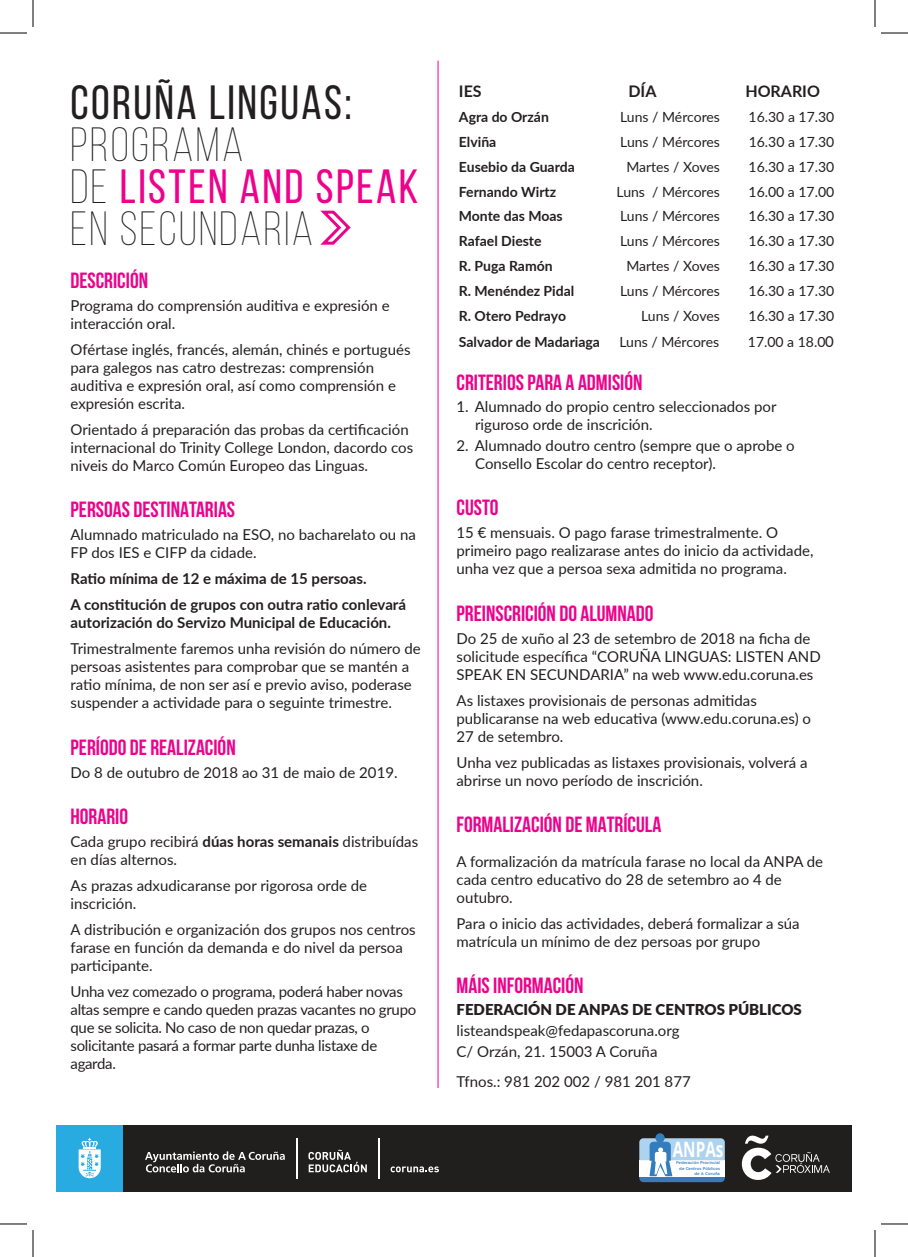
<style>
.page{position:relative;width:908px;height:1257px;background:#fff}
.page>*{position:absolute;margin:0;border:0;box-sizing:border-box;transform-origin:0 0}
.t1{font:300 48px/42px "Bebas Neue";letter-spacing:.05em;color:#231f20}
.t2{font:48px "Bebas Neue";letter-spacing:.05em;color:#231f20}
.t3{font:700 22px "Bebas Neue";color:#ed028c}
.t4{font:700 21.2px "Open Sans";color:#fff;scale:.72 1}
.t5{font:700 16px "Lato";color:#231f20}
.t6{font:15px/18px "Lato";color:#231f20}
.t7{font:15px/18px "Lato";letter-spacing:-.02em;color:#231f20}
.t8{font:700 15px/26px "Lato";color:#231f20}
.t9{font:900 15px "Lato";color:#231f20}
.t10{font:14px "Lato";color:#231f20}
.t11{font:700 14px/24.9px "Lato";color:#231f20}
.t12{font:500 4.1px/5.5px "Gotham";color:#367abb;text-align:right}
.s1{font-weight:400;color:#ed028c}
.s2{font-weight:700}
.s3{font-size:15px}
</style>
<div class="page">
<div style="left:56px;top:1124px;width:67px;height:67px;background:#28abe1"></div>
<svg style="left:79px;top:1137px;width:22px;height:41px"></svg>
<div style="left:123px;top:1124px;width:728px;height:67px;background:#211e1e"></div>
<svg style="left:145px;top:1151px;width:140px;height:21px"></svg>
<hr style="left:296px;top:1137px;width:1px;height:41px;background:#fff">
<svg style="left:308px;top:1149px;width:59px;height:23px"></svg>
<hr style="left:378px;top:1137px;width:2px;height:41px;background:#fff">
<svg style="left:391px;top:1166px;width:48px;height:6px"></svg>
<svg style="left:742px;top:1135px;width:88px;height:45px"></svg>
<svg style="left:0;top:33px;width:27px;height:1px"></svg>
<svg style="left:881px;top:33px;width:27px;height:1px"></svg>
<svg style="left:0;top:1223px;width:27px;height:1px"></svg>
<svg style="left:881px;top:1223px;width:27px;height:1px"></svg>
<svg style="left:33px;top:0;width:1px;height:27px"></svg>
<svg style="left:33px;top:1230px;width:1px;height:27px"></svg>
<svg style="left:875px;top:0;width:1px;height:27px"></svg>
<svg style="left:875px;top:1230px;width:1px;height:27px"></svg>
<svg style="left:320px;top:210px;width:31px;height:35px"></svg>
<hr style="left:438px;top:61px;width:1px;height:1027px;background:#ed028c">
<svg style="left:639px;top:1133px;width:86px;height:49px;background:#9fbbd2"></svg>
<h1 class="t2" style="left:71px;top:76px;width:283px">CORUÑA LINGUAS:</h1>
<h1 class="t1" style="left:71px;top:123px;width:349px">PROGRAMA<br>DE <span class="s1">LISTEN AND SPEAK<br></span>EN SECUNDARIA</h1>
<h2 class="t3" style="left:71px;top:268px;width:79px">DESCRICIÓN</h2>
<p class="t6" style="left:71px;top:295px;width:321px">Programa do comprensión auditiva e expresión e interacción oral.</p>
<p class="t6" style="left:71px;top:339px;width:341px">Ofértase inglés, francés, alemán, chinés e portugués para galegos nas catro destrezas: comprensión auditiva e expresión oral, así como comprensión e expresión escrita.</p>
<p class="t6" style="left:71px;top:419px;width:344px">Orientado á preparación das probas da certificación internacional do Trinity College London, dacordo cos niveis do Marco Común Europeo das Linguas.</p>
<h2 class="t3" style="left:71px;top:497px;width:166px">PERSOAS DESTINATARIAS</h2>
<p class="t6" style="left:71px;top:525px;width:347px">Alumnado matriculado na ESO, no bacharelato ou na<br>FP dos IES e CIFP da cidade.</p>
<p class="t8" style="left:71px;top:565px;width:337px">Ratio mínima de 12 e máxima de 15 persoas.<br>A constitución de grupos con outra ratio conlevará</p>
<p class="t8" style="left:71px;top:609px;width:322px">autorización do Servizo Municipal de Educación.</p>
<p class="t6" style="left:71px;top:639px;width:352px">Trimestralmente faremos unha revisión do número de persoas asistentes para comprobar que se mantén a ratio mínima, de non ser así e previo aviso, poderase suspender a actividade para o seguinte trimestre.</p>
<h2 class="t3" style="left:71px;top:735px;width:167px">PERÍODO DE REALIZACIÓN</h2>
<p class="t6" style="left:71px;top:762px;width:329px">Do 8 de outubro de 2018 ao 31 de maio de 2019.</p>
<h2 class="t3" style="left:71px;top:804px;width:59px">HORARIO</h2>
<p class="t6" style="left:71px;top:832px;width:349px">Cada grupo recibirá <span class="s2">dúas horas semanais</span> distribuídas en días alternos.</p>
<p class="t6" style="left:71px;top:876px;width:298px">As prazas adxudicaranse por rigorosa orde de inscrición.</p>
<p class="t6" style="left:71px;top:920px;width:347px">A distribución e organización dos grupos nos centros farase en función da demanda e do nivel da persoa participante.</p>
<p class="t7" style="left:71px;top:982px;width:347px">Unha vez comezado o programa, poderá haber novas altas sempre e cando queden prazas vacantes no grupo que se solicita. No caso de non quedar prazas, o solicitante pasará a formar parte dunha listaxe de agarda.</p>
<p class="t5" style="left:459px;top:80px;width:24px">IES</p>
<p class="t11" style="left:459px;top:104px;width:143px">Agra do Orzán<br>Elviña<br>Eusebio da Guarda<br>Fernando Wirtz<br>Monte das Moas<br>Rafael Dieste<br>R. Puga Ramón<br>R. Menéndez Pidal<br>R. Otero Pedrayo<br>Salvador de Madariaga</p>
<p class="t5" style="left:628px;top:80px;width:30px">DÍA</p>
<p class="t5" style="left:745px;top:80px;width:76px">HORARIO</p>
<p class="t10" style="left:620px;top:107px;width:101px">Luns / Mércores</p>
<p class="t10" style="left:749px;top:107px;width:87px">16.30 a 17.30</p>
<p class="t10" style="left:620px;top:132px;width:101px">Luns / Mércores</p>
<p class="t10" style="left:749px;top:132px;width:87px">16.30 a 17.30</p>
<p class="t10" style="left:626px;top:157px;width:95px">Martes / Xoves</p>
<p class="t10" style="left:749px;top:157px;width:87px">16.30 a 17.30</p>
<p class="t10" style="left:617px;top:181px;width:105px">Luns / Mércores</p>
<p class="t10" style="left:749px;top:181px;width:87px">16.00 a 17.00</p>
<p class="t10" style="left:620px;top:206px;width:101px">Luns / Mércores</p>
<p class="t10" style="left:748px;top:206px;width:87px">16.30 a 17.30</p>
<p class="t10" style="left:620px;top:231px;width:101px">Luns / Mércores</p>
<p class="t10" style="left:749px;top:231px;width:87px">16.30 a 17.30</p>
<p class="t10" style="left:626px;top:256px;width:95px">Martes / Xoves</p>
<p class="t10" style="left:749px;top:256px;width:87px">16.30 a 17.30</p>
<p class="t10" style="left:620px;top:281px;width:101px">Luns / Mércores</p>
<p class="t10" style="left:748px;top:281px;width:87px">16.30 a 17.30</p>
<p class="t10" style="left:641px;top:305px;width:80px">Luns / Xoves</p>
<p class="t10" style="left:748px;top:305px;width:87px">16.30 a 17.30</p>
<p class="t10" style="left:619px;top:331px;width:101px">Luns / Mércores</p>
<p class="t10" style="left:748px;top:331px;width:88px">17.00 a 18.0<span class="s3">0</span></p>
<h2 class="t3" style="left:456px;top:370px;width:187px">CRITERIOS PARA A ADMISIÓN</h2>
<p class="t6" style="left:475px;top:396px;width:303px;text-indent:-19px">1. Alumnado do propio centro seleccionados por riguroso orde de inscrición.</p>
<p class="t6" style="left:475px;top:435px;width:321px;text-indent:-19px">2. Alumnado doutro centro (sempre que o aprobe o<br>Consello Escolar do centro receptor).</p>
<h2 class="t3" style="left:456px;top:495px;width:44px">CUSTO</h2>
<p class="t6" style="left:456px;top:523px;width:358px">15 € mensuais. O pago farase trimestralmente. O primeiro pago realizarase antes do inicio da actividade, unha vez que a persoa sexa admitida no programa.</p>
<h2 class="t3" style="left:456px;top:601px;width:199px">PREINSCRICIÓN DO ALUMNADO</h2>
<p class="t6" style="left:456px;top:628px;width:366px">Do 25 de xuño al 23 de setembro de 2018 na ficha de solicitude específica “CORUÑA LINGUAS: LISTEN AND<br>SPEAK EN SECUNDARIA” na web www.edu.coruna.es</p>
<p class="t6" style="left:456px;top:690px;width:356px">As listaxes provisionais de personas admitidas publicaranse na web educativa (www.edu.coruna.es) o<br>27 de setembro.</p>
<p class="t6" style="left:456px;top:752px;width:353px">Unha vez publicadas as listaxes provisionais, volverá a abrirse un novo período de inscrición.</p>
<h2 class="t3" style="left:456px;top:812px;width:206px">FORMALIZACIÓN DE MATRÍCULA</h2>
<p class="t6" style="left:456px;top:852px;width:368px">A formalización da matrícula farase no local da ANPA de cada centro educativo do 28 de setembro ao 4 de outubro.</p>
<p class="t6" style="left:456px;top:914px;width:345px">Para o inicio das actividades, deberá formalizar a súa matrícula un mínimo de dez persoas por grupo</p>
<h2 class="t3" style="left:456px;top:973px;width:129px">MÁIS INFORMACIÓN</h2>
<p class="t9" style="left:456px;top:998px;width:347px">FEDERACIÓN DE ANPAS DE CENTROS PÚBLICOS</p>
<p class="t6" style="left:456px;top:1020px;width:224px;line-height:21px">listeandspeak@fedapascoruna.org<br>C/ Orzán, 21. 15003 A Coruña</p>
<p class="t6" style="left:456px;top:1071px;width:236px">Tfnos.: 981 202 002 / 981 201 877</p>
<h3 class="t4" style="left:673px;top:1134px;width:72px">ANPAs</h3>
<p class="t12" style="left:676px;top:1160px;width:46px">Federación Provincial de Centros Públicos de A Coruña</p>
</div>
